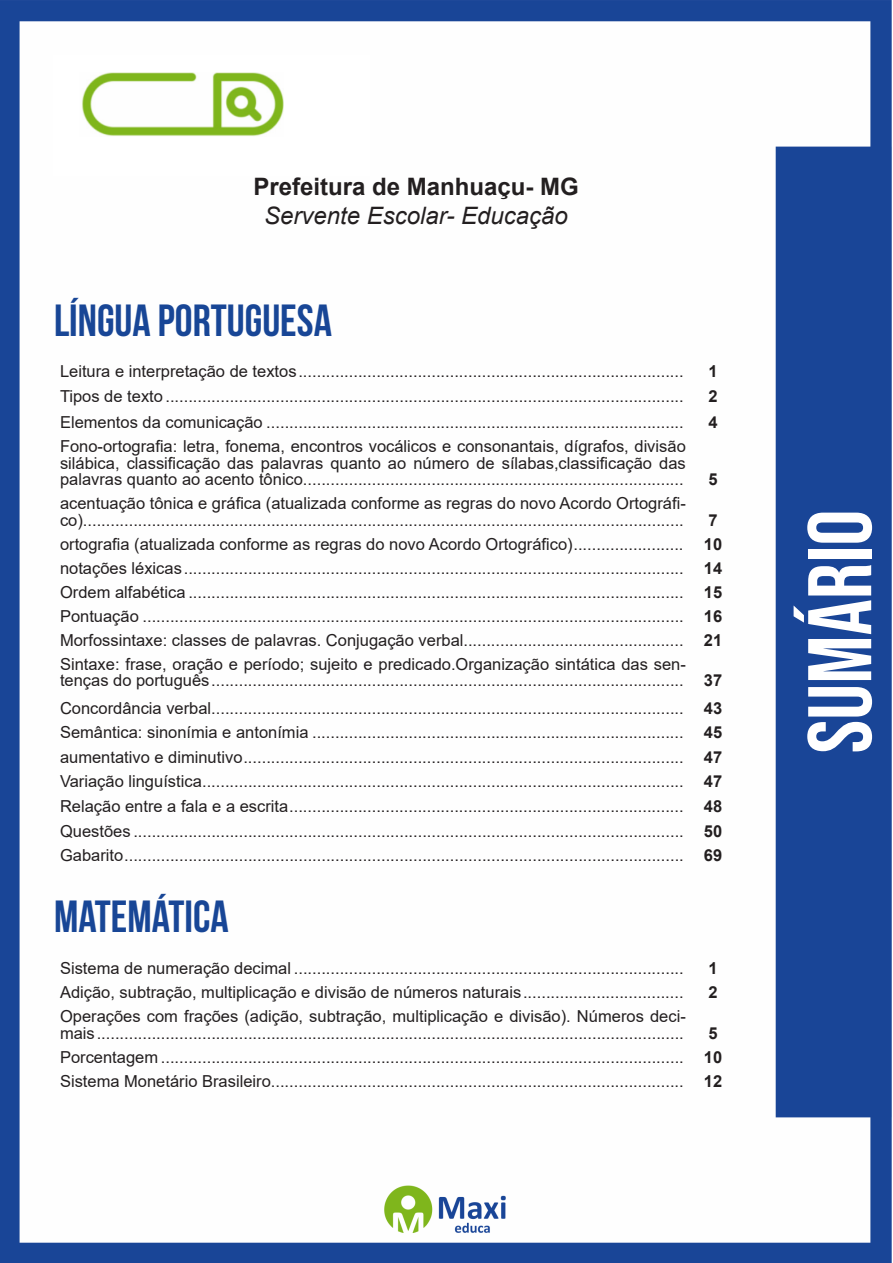
<style>
.page{position:relative;width:893px;height:1263px;background:#fff}
.page>*{position:absolute;margin:0;border:0;box-sizing:border-box;transform-origin:0 0}
.t1{font:90px "Bebas Neue";color:#fff}
.t2{font:700 45px "Bebas Neue";color:#184696}
.t3{font:italic 24px "Arial";color:#231f20}
.t4{font:700 24px "Arial";color:#231f20}
.ALTERNATIVAS{font:16.5px/16.5px "Arial";color:#231f20}
.INDICE{font:700 16.5px "Arial";color:#231f20}
.TITULO_DE_LEI{font:700 16.5px "Arial";color:#231f20}
</style>
<div class="page">
<img style="left:0;top:0;width:892px;height:1263px">
<div style="left:53px;top:55px;width:317px;height:121px;background:#fff"></div>
<img style="left:82px;top:72px;width:201px;height:64px">
<p class="t4" style="left:253px;top:170px;width:327px">Prefeitura de Manhuaçu- MG</p>
<p class="t3" style="left:264px;top:200px;width:305px">Servente Escolar- Educação</p>
<p class="t2" style="left:54px;top:295px;width:279px">LÍNGUA PORTUGUESA</p>
<p class="ALTERNATIVAS" style="left:60px;top:363px;width:625px">Leitura e interpretação de textos....................................................................................</p>
<p class="INDICE" style="left:708px;top:360px;width:11px">1</p>
<p class="ALTERNATIVAS" style="left:60px;top:387px;width:625px">Tipos de texto .................................................................................................................</p>
<p class="INDICE" style="left:708px;top:384px;width:11px">2</p>
<p class="ALTERNATIVAS" style="left:60px;top:414px;width:625px">Elementos da comunicação ...........................................................................................</p>
<p class="INDICE" style="left:708px;top:411px;width:11px">4</p>
<p class="ALTERNATIVAS" style="left:60px;top:438px;width:627px;text-align:justify">Fono-ortografia: letra, fonema, encontros vocálicos e consonantais, dígrafos, divisão silábica, classificação das palavras quanto ao número de sílabas,classificação das palavras quanto ao acento tônico...................................................................................</p>
<p class="INDICE" style="left:708px;top:468px;width:11px">5</p>
<p class="ALTERNATIVAS" style="left:60px;top:495px;width:627px">acentuação tônica e gráfica (atualizada conforme as regras do novo Acordo Ortográfi&shy;co)...................................................................................................................................</p>
<p class="INDICE" style="left:708px;top:508px;width:11px">7</p>
<p class="ALTERNATIVAS" style="left:60px;top:536px;width:625px">ortografia (atualizada conforme as regras do novo Acordo Ortográfico)........................</p>
<p class="INDICE" style="left:704px;top:532px;width:20px">10</p>
<p class="ALTERNATIVAS" style="left:60px;top:560px;width:625px">notações léxicas.............................................................................................................</p>
<p class="INDICE" style="left:704px;top:556px;width:20px">14</p>
<p class="ALTERNATIVAS" style="left:60px;top:584px;width:625px">Ordem alfabética ............................................................................................................</p>
<p class="INDICE" style="left:704px;top:580px;width:20px">15</p>
<p class="ALTERNATIVAS" style="left:60px;top:608px;width:625px">Pontuação ......................................................................................................................</p>
<p class="TITULO_DE_LEI" style="left:704px;top:604px;width:20px">16</p>
<p class="ALTERNATIVAS" style="left:60px;top:632px;width:625px">Morfossintaxe: classes de palavras. Conjugação verbal................................................</p>
<p class="INDICE" style="left:704px;top:628px;width:20px">21</p>
<p class="ALTERNATIVAS" style="left:60px;top:656px;width:627px">Sintaxe: frase, oração e período; sujeito e predicado.Organização sintática das sen&shy;tenças do português.......................................................................................................</p>
<p class="INDICE" style="left:704px;top:669px;width:20px">37</p>
<p class="ALTERNATIVAS" style="left:60px;top:700px;width:625px">Concordância verbal.......................................................................................................</p>
<p class="INDICE" style="left:704px;top:697px;width:20px">43</p>
<p class="ALTERNATIVAS" style="left:60px;top:724px;width:625px">Semântica: sinonímia e antonímia .................................................................................</p>
<p class="INDICE" style="left:704px;top:721px;width:20px">45</p>
<p class="ALTERNATIVAS" style="left:60px;top:749px;width:625px">aumentativo e diminutivo................................................................................................</p>
<p class="INDICE" style="left:704px;top:746px;width:20px">47</p>
<p class="ALTERNATIVAS" style="left:60px;top:773px;width:625px">Variação linguística.........................................................................................................</p>
<p class="INDICE" style="left:704px;top:770px;width:20px">47</p>
<p class="ALTERNATIVAS" style="left:60px;top:798px;width:625px">Relação entre a fala e a escrita......................................................................................</p>
<p class="INDICE" style="left:704px;top:794px;width:20px">48</p>
<p class="ALTERNATIVAS" style="left:60px;top:822px;width:625px">Questões ........................................................................................................................</p>
<p class="INDICE" style="left:704px;top:819px;width:20px">50</p>
<p class="ALTERNATIVAS" style="left:60px;top:847px;width:625px">Gabarito..........................................................................................................................</p>
<p class="INDICE" style="left:704px;top:844px;width:20px">69</p>
<p class="t2" style="left:54px;top:892px;width:176px">MATEMÁTICA</p>
<p class="ALTERNATIVAS" style="left:60px;top:959px;width:625px">Sistema de numeração decimal .....................................................................................</p>
<p class="INDICE" style="left:708px;top:956px;width:11px">1</p>
<p class="ALTERNATIVAS" style="left:60px;top:984px;width:625px">Adição, subtração, multiplicação e divisão de números naturais...................................</p>
<p class="INDICE" style="left:708px;top:980px;width:11px">2</p>
<p class="ALTERNATIVAS" style="left:60px;top:1008px;width:627px">Operações com frações (adição, subtração, multiplicação e divisão). Números deci&shy;mais................................................................................................................................</p>
<p class="INDICE" style="left:708px;top:1021px;width:11px">5</p>
<p class="ALTERNATIVAS" style="left:60px;top:1048px;width:625px">Porcentagem ..................................................................................................................</p>
<p class="INDICE" style="left:704px;top:1045px;width:20px">10</p>
<p class="ALTERNATIVAS" style="left:60px;top:1072px;width:625px">Sistema Monetário Brasileiro..........................................................................................</p>
<p class="INDICE" style="left:704px;top:1069px;width:20px">12</p>
<h1 class="t1" style="left:789px;top:753px;width:245px;rotate:-90deg">sumário</h1>
</div>
